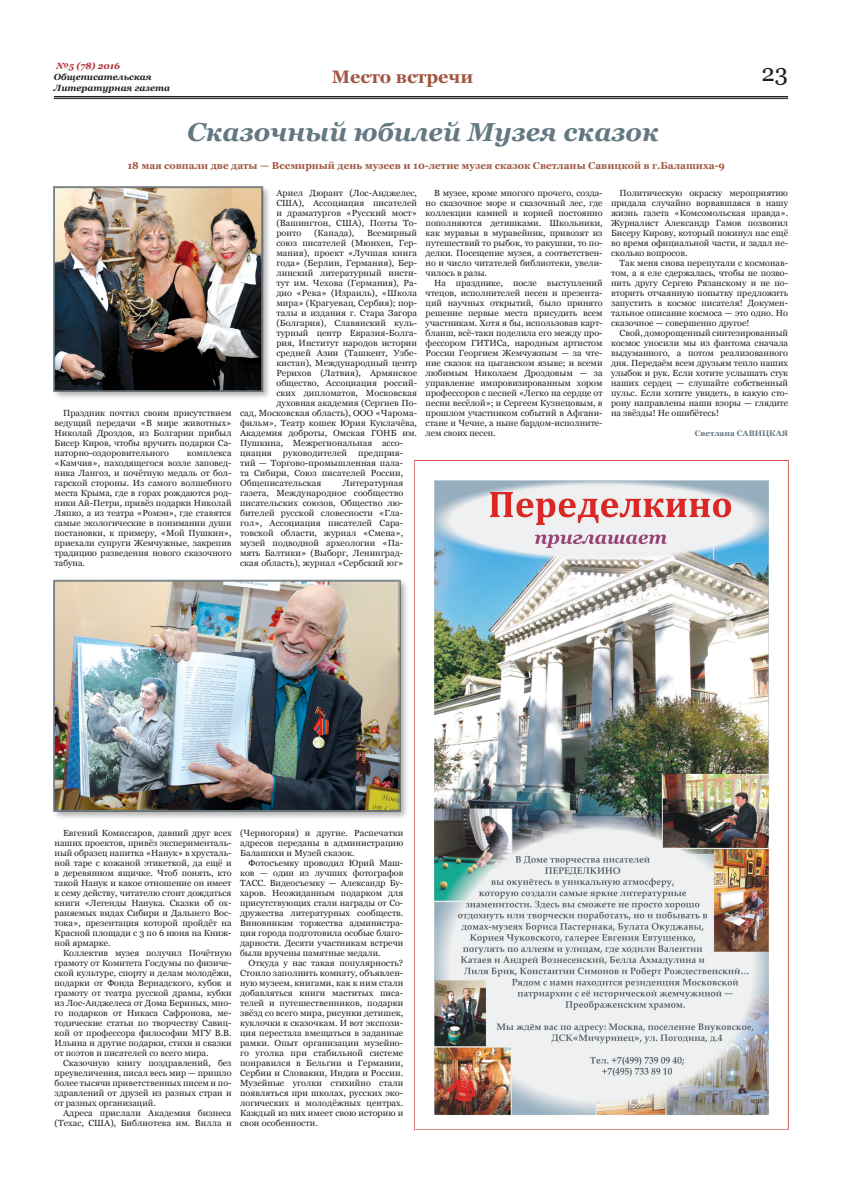
<style>
.page{position:relative;width:842px;height:1191px;background:#fff}
.page>*{position:absolute;margin:0;border:0;box-sizing:border-box;transform-origin:0 0}
.t1{font:italic 700 26px "Georgia";color:#647882}
.t2{font:24px "Georgia";color:#231f20}
.t3{font:700 18px "Georgia";color:#a25641}
.t4{font:700 10px "Georgia";color:#a25641}
.t5{font:italic 700 9px/10.8px "Georgia";color:#231f20}
.t6{font:italic 700 9px "Georgia";color:#ad2930}
.t7{font:8.9px/10px "Georgia";letter-spacing:.005em;color:#231f20;text-align:justify}
.t8{font:700 8px "Georgia";color:#647882}
</style>
<div class="page">
<hr style="left:54px;top:96px;width:734px;height:1px;background:#231f20">
<hr style="left:54px;top:98px;width:734px;height:1px;background:#231f20">
<img style="left:414px;top:460px;width:375px;height:669px">
<div style="left:52px;top:579px;width:356px;height:241px;background:#231f20;opacity:.35"></div>
<img style="left:56px;top:582px;width:341px;height:227px">
<div style="left:54px;top:580px;width:345px;height:231px;border:1px solid #647882"></div>
<div style="left:52px;top:185px;width:219px;height:215px;background:#231f20;opacity:.35"></div>
<img style="left:56px;top:189px;width:204px;height:200px">
<div style="left:54px;top:187px;width:208px;height:204px;border:1px solid #647882"></div>
<p class="t6" style="left:56px;top:60px;width:65px">№5 (78) 2016</p>
<p class="t5" style="left:54px;top:71px;width:118px">Общеписательская<br>Литературная газета</p>
<h3 class="t3" style="left:332px;top:65px;width:143px">Место встречи</h3>
<h2 class="t2" style="left:761px;top:58px;width:28px">23</h2>
<h1 class="t1" style="left:187px;top:115px;width:473px">Сказочный юбилей Музея сказок</h1>
<p class="t4" style="left:127px;top:159px;width:599px">18 мая совпали две даты — Всемирный день музеев и 10-летие музея сказок Светланы Савицкой в г.Балашиха-9</p>
<p class="t7" style="left:55px;top:408px;width:178px;text-indent:9px">Праздник почтил своим присутствием ведущий передачи «В мире животных» Николай Дроздов, из Болгарии прибыл Бисер Киров, чтобы вручить подарки Са&shy;наторно-оздоровительного</p>
<p class="t7" style="left:55px;top:448px;width:178px;text-indent:132px">комплекса «Камчия», находящегося возле заповед&shy;ника Лангоз, и почётную медаль от бол&shy;гарской стороны. Из самого волшебного места Крыма, где в горах рождаются род&shy;ники Ай-Петри, привёз подарки Николай Ляпко, а из театра «Ромэн», где ставятся самые экологические в понимании души постановки, к примеру, «Мой Пушкин», приехали супруги Жемчужные, закрепив традицию разведения нового сказочного табуна.</p>
<p class="t7" style="left:276px;top:188px;width:142px">Ариел Дюрант (Лос-Анджелес, США), Ассоциация писателей и драматургов «Русский мост» (Вашингтон, США), Поэты То&shy;ронто</p>
<p class="t7" style="left:314px;top:228px;width:42px">(Канада),</p>
<p class="t7" style="left:367px;top:228px;width:52px">Всемирный</p>
<p class="t7" style="left:276px;top:238px;width:142px">союз писателей (Мюнхен, Гер-</p>
<p class="t7" style="left:276px;top:248px;width:142px">мания), проект «Лучшая книга</p>
<p class="t7" style="left:276px;top:258px;width:142px">года» (Берлин, Германия), Бер-</p>
<p class="t7" style="left:276px;top:268px;width:142px">линский литературный инсти-</p>
<p class="t7" style="left:276px;top:278px;width:142px">тут им. Чехова (Германия), Ра-</p>
<p class="t7" style="left:276px;top:288px;width:142px">дио «Река» (Израиль), «Школа</p>
<p class="t7" style="left:276px;top:298px;width:142px">мира» (Крагуевац, Сербия); пор-</p>
<p class="t7" style="left:276px;top:308px;width:142px">талы и издания г. Стара Загора</p>
<p class="t7" style="left:276px;top:318px;width:142px">(Болгария), Славянский куль-</p>
<p class="t7" style="left:276px;top:328px;width:142px">турный центр Евразия-Болга-</p>
<p class="t7" style="left:276px;top:338px;width:142px">рия, Институт народов истории</p>
<p class="t7" style="left:276px;top:348px;width:142px">средней Азии (Ташкент, Узбе-</p>
<p class="t7" style="left:276px;top:358px;width:142px">кистан), Международный центр</p>
<p class="t7" style="left:276px;top:368px;width:142px">Рерихов (Латвия), Армянское</p>
<p class="t7" style="left:276px;top:378px;width:142px">общество, Ассоциация россий-</p>
<p class="t7" style="left:276px;top:388px;width:142px">ских дипломатов, Московская</p>
<p class="t7" style="left:276px;top:398px;width:142px">духовная академия (Сергиев По-</p>
<p class="t7" style="left:240px;top:408px;width:178px">сад, Московская область), ООО «Чарома-</p>
<p class="t7" style="left:240px;top:418px;width:178px">фильм», Театр кошек Юрия Куклачёва,</p>
<p class="t7" style="left:240px;top:428px;width:178px">Академия доброты, Омская ГОНБ им.</p>
<p class="t7" style="left:240px;top:438px;width:165px">Пушкина, Межрегиональная ассо-</p>
<p class="t7" style="left:240px;top:448px;width:165px">циация руководителей предприя-</p>
<p class="t7" style="left:240px;top:458px;width:165px">тий — Торгово-промышленная пала-</p>
<p class="t7" style="left:240px;top:468px;width:165px">та Сибири, Союз писателей России,</p>
<p class="t7" style="left:240px;top:478px;width:83px">Общеписательская</p>
<p class="t7" style="left:240px;top:478px;width:165px;text-indent:103px">Литературная газета, Международное сообщество писательских союзов, Общество лю&shy;бителей русской словесности «Гла&shy;гол», Ассоциация писателей Сара&shy;товской области, журнал «Смена», музей подводной археологии «Па&shy;мять Балтики» (Выборг, Ленинград&shy;ская область), журнал «Сербский юг»</p>
<p class="t7" style="left:426px;top:188px;width:178px;text-indent:9px">В музее, кроме многого прочего, созда&shy;но сказочное море и сказочный лес, где коллекции камней и корней постоянно пополняются детишками. Школьники, как муравьи в муравейник, привозят из путешествий то рыбок, то ракушки, то по&shy;делки. Посещение музея, а соответствен&shy;но и число читателей библиотеки, увели&shy;чилось в разы.</p>
<p class="t7" style="left:426px;top:278px;width:178px;text-indent:9px">На празднике, после выступлений чтецов, исполнителей песен и презента&shy;ций научных открытий, было принято решение первые места присудить всем участникам. Хотя я бы, использовав карт&shy;бланш, всё-таки поделила его между про&shy;фессором ГИТИСа, народным артистом России Георгием Жемчужным — за чте&shy;ние сказок на цыганском языке; и всеми любимым Николаем Дроздовым — за управление импровизированным хором профессоров с песней «Легко на сердце от песни весёлой»; и Сергеем Кузнецовым, в прошлом участником событий в Афгани&shy;стане и Чечне, а ныне бардом-исполните&shy;лем своих песен.</p>
<p class="t7" style="left:611px;top:188px;width:178px;text-indent:9px">Политическую окраску мероприятию придала случайно ворвавшаяся в нашу жизнь газета «Комсомольская правда».<br>Журналист Александр Гамов позвонил Бисеру Кирову, который покинул нас ещё во время официальной части, и задал не&shy;сколько вопросов.</p>
<p class="t7" style="left:611px;top:258px;width:178px;text-indent:9px">Так меня снова перепутали с космонав&shy;том, а я еле сдержалась, чтобы не позво&shy;нить другу Сергею Рязанскому и не по&shy;вторить отчаянную попытку предложить запустить в космос писателя! Докумен&shy;тальное описание космоса — это одно. Но сказочное — совершенно другое!</p>
<p class="t7" style="left:611px;top:328px;width:178px;text-indent:9px">Свой, доморощенный синтезированный космос уносили мы из фантома сначала выдуманного, а потом реализованного дня. Передаём всем друзьям тепло наших улыбок и рук. Если хотите услышать стук наших сердец — слушайте собственный пульс. Если хотите увидеть, в какую сто&shy;рону направлены наши взоры — глядите на звёзды! Не ошибётесь!</p>
<p class="t8" style="left:695px;top:428px;width:95px">Светлана САВИЦКАЯ</p>
<p class="t7" style="left:55px;top:828px;width:178px;text-indent:9px">Евгений Комиссаров, давний друг всех наших проектов, привёз эксперименталь&shy;ный образец напитка «Нанук» в хрусталь&shy;ной таре с кожаной этикеткой, да ещё и в деревянном ящичке. Чтоб понять, кто такой Нанук и какое отношение он имеет к сему действу, читателю стоит дождаться книги «Легенды Нанука. Сказки об ох&shy;раняемых видах Сибири и Дальнего Вос&shy;тока», презентация которой пройдёт на Красной площади с 3 по 6 июня на Книж&shy;ной ярмарке.</p>
<p class="t7" style="left:55px;top:948px;width:178px;text-indent:9px">Коллектив музея получил Почётную грамоту от Комитета Госдумы по физиче&shy;ской культуре, спорту и делам молодёжи, подарки от Фонда Вернадского, кубок и грамоту от театра русской драмы, кубки из Лос-Анджелеса от Дома Бериных, мно&shy;го подарков от Никаса Сафронова, ме&shy;тодические статьи по творчеству Савиц&shy;кой от профессора философии МГУ В.В.<br>Ильина и другие подарки, стихи и сказки от поэтов и писателей со всего мира.</p>
<p class="t7" style="left:55px;top:1058px;width:178px;text-indent:9px">Сказочную книгу поздравлений, без преувеличения, писал весь мир — пришло более тысячи приветственных писем и по&shy;здравлений от друзей из разных стран и от разных организаций.</p>
<p class="t7" style="left:55px;top:1108px;width:178px;text-align:right">Адреса прислали Академия бизнеса (Техас, США), Библиотека им. Вилла и</p>
<p class="t7" style="left:240px;top:828px;width:165px">(Черногория) и другие. Распечатки адресов переданы в администрацию Балашихи и Музей сказок.</p>
<p class="t7" style="left:240px;top:858px;width:165px;text-indent:9px">Фотосъемку проводил Юрий Маш&shy;ков — один из лучших фотографов ТАСС. Видеосъемку — Александр Бу&shy;харов. Неожиданным подарком для присутствующих стали награды от Со&shy;дружества литературных сообществ.<br>Виновникам торжества администра&shy;ция города подготовила особые благо&shy;дарности. Десяти участникам встречи были вручены памятные медали.</p>
<p class="t7" style="left:240px;top:958px;width:165px;text-indent:9px">Откуда у нас такая популярность?<br>Стоило заполнить комнату, объявлен&shy;ную музеем, книгами, как к ним стали добавляться книги маститых писа&shy;телей и путешественников, подарки звёзд со всего мира, рисунки детишек, куклочки к сказочкам. И вот экспози&shy;ция перестала вмещаться в заданные рамки. Опыт организации музейно&shy;го уголка при стабильной системе понравился в Бельгии и Германии, Сербии и Словакии, Индии и России.<br>Музейные уголки стихийно стали появляться при школах, русских эко&shy;логических и молодёжных центрах.<br>Каждый из них имеет свою историю и свои особенности.</p>
</div>
